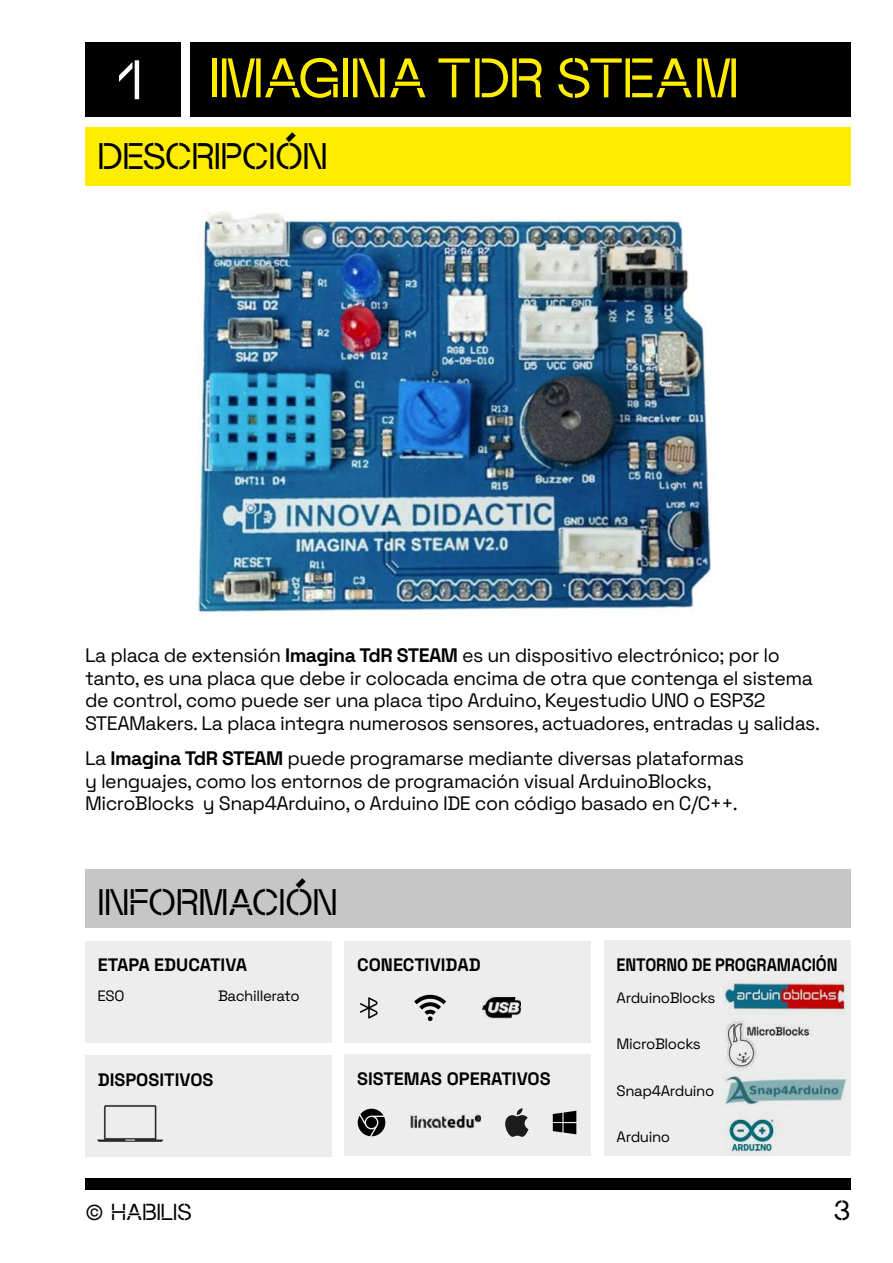
<style>
.page{position:relative;width:893px;height:1263px;background:#fff}
.page>*{position:absolute;margin:0;border:0;box-sizing:border-box;transform-origin:0 0}
.t1{font:54px "Maxeville Construct";letter-spacing:-.005em;color:#ffed00}
.t2{font:54px "Maxeville Construct";color:#fff}
.t3{font:36px "Maxeville Construct";color:#000}
.t4{font:27px "Maxeville Construct";color:#000}
.t5{font:22.5px "Maxeville Construct";letter-spacing:-.015em;color:#000}
.t6{font:19.5px/22.5px "Space Grotesk";letter-spacing:-.025em;color:#000}
.t7{font:700 18px "Space Grotesk";color:#000}
.t8{font:700 18px "Space Grotesk";color:#000;scale:.9 1}
.t9{font:15px "Space Grotesk";letter-spacing:-.025em;color:#000}
.s1{font-weight:700}
.s2{font-size:30px}
</style>
<div class="page">
<div style="left:85px;top:1178px;width:765px;height:11px;background:#000"></div>
<img style="left:198px;top:212px;width:519px;height:404px">
<div style="left:190px;top:43px;width:660px;height:74px;background:#000"></div>
<div style="left:85px;top:43px;width:96px;height:74px;background:#000"></div>
<div style="left:85px;top:941px;width:247px;height:101px;background:#ededed"></div>
<div style="left:85px;top:1055px;width:247px;height:101px;background:#ededed"></div>
<div style="left:344px;top:1055px;width:247px;height:101px;background:#ededed"></div>
<div style="left:344px;top:941px;width:247px;height:101px;background:#ededed"></div>
<div style="left:604px;top:941px;width:246px;height:215px;background:#ededed"></div>
<div style="left:85px;top:870px;width:765px;height:58px;background:#c6c6c6"></div>
<div style="left:85px;top:127px;width:765px;height:59px;background:#ffed00"></div>
<img style="left:97px;top:1105px;width:67px;height:37px">
<svg style="left:360px;top:997px;width:18px;height:21px"></svg>
<svg style="left:358px;top:1109px;width:27px;height:27px"></svg>
<svg style="left:553px;top:1111px;width:23px;height:23px"></svg>
<svg style="left:505px;top:1108px;width:23px;height:29px"></svg>
<img style="left:410px;top:1114px;width:71px;height:15px">
<img style="left:726px;top:1021px;width:86px;height:49px">
<img style="left:725px;top:1117px;width:52px;height:39px">
<img style="left:723px;top:980px;width:123px;height:35px">
<img style="left:723px;top:1071px;width:123px;height:34px">
<svg style="left:414px;top:994px;width:32px;height:27px"></svg>
<img style="left:483px;top:997px;width:37px;height:22px">
<h1 class="t2" style="left:116px;top:44px;width:27px">1</h1>
<h1 class="t1" style="left:209px;top:42px;width:531px">IMAGINA TDR STEAM</h1>
<h2 class="t3" style="left:98px;top:132px;width:231px">DESCRIPCIÓN</h2>
<p class="t6" style="left:85px;top:643px;width:736px">La placa de extensión <span class="s1">Imagina TdR STEAM</span> es un dispositivo electrónico; por lo tanto, es una placa que debe ir colocada encima de otra que contenga el sistema de control, como puede ser una placa tipo Arduino, Keyestudio UNO o ESP32<br>STEAMakers. La placa integra numerosos sensores, actuadores, entradas y salidas.</p>
<p class="t6" style="left:85px;top:746px;width:661px">La <span class="s1">Imagina TdR STEAM</span> puede programarse mediante diversas plataformas y lenguajes, como los entornos de programación visual ArduinoBlocks,<br>MicroBlocks y Snap4Arduino, o Arduino IDE con código basado en C/C++.</p>
<h2 class="t3" style="left:98px;top:879px;width:241px">INFORMACIÓN</h2>
<p class="t7" style="left:98px;top:951px;width:151px">ETAPA EDUCATIVA</p>
<p class="t7" style="left:357px;top:951px;width:125px">CONECTIVIDAD</p>
<p class="t8" style="left:617px;top:951px;width:247px">ENTORNO DE PROGRAMACIÓN</p>
<p class="t9" style="left:98px;top:985px;width:28px">ESO</p>
<p class="t9" style="left:218px;top:985px;width:83px">Bachillerato</p>
<p class="t9" style="left:617px;top:986px;width:100px">ArduinoBlocks</p>
<p class="t9" style="left:617px;top:1033px;width:86px">MicroBlocks</p>
<p class="t9" style="left:617px;top:1079px;width:99px">Snap4Arduino</p>
<p class="t9" style="left:617px;top:1126px;width:55px">Arduino</p>
<p class="t7" style="left:98px;top:1065px;width:117px">DISPOSITIVOS</p>
<p class="t7" style="left:357px;top:1065px;width:195px">SISTEMAS OPERATIVOS</p>
<p class="t5" style="left:85px;top:1196px;width:108px"><span class="s2">©</span> HABILIS</p>
<h3 class="t4" style="left:833px;top:1193px;width:19px">3</h3>
</div>
